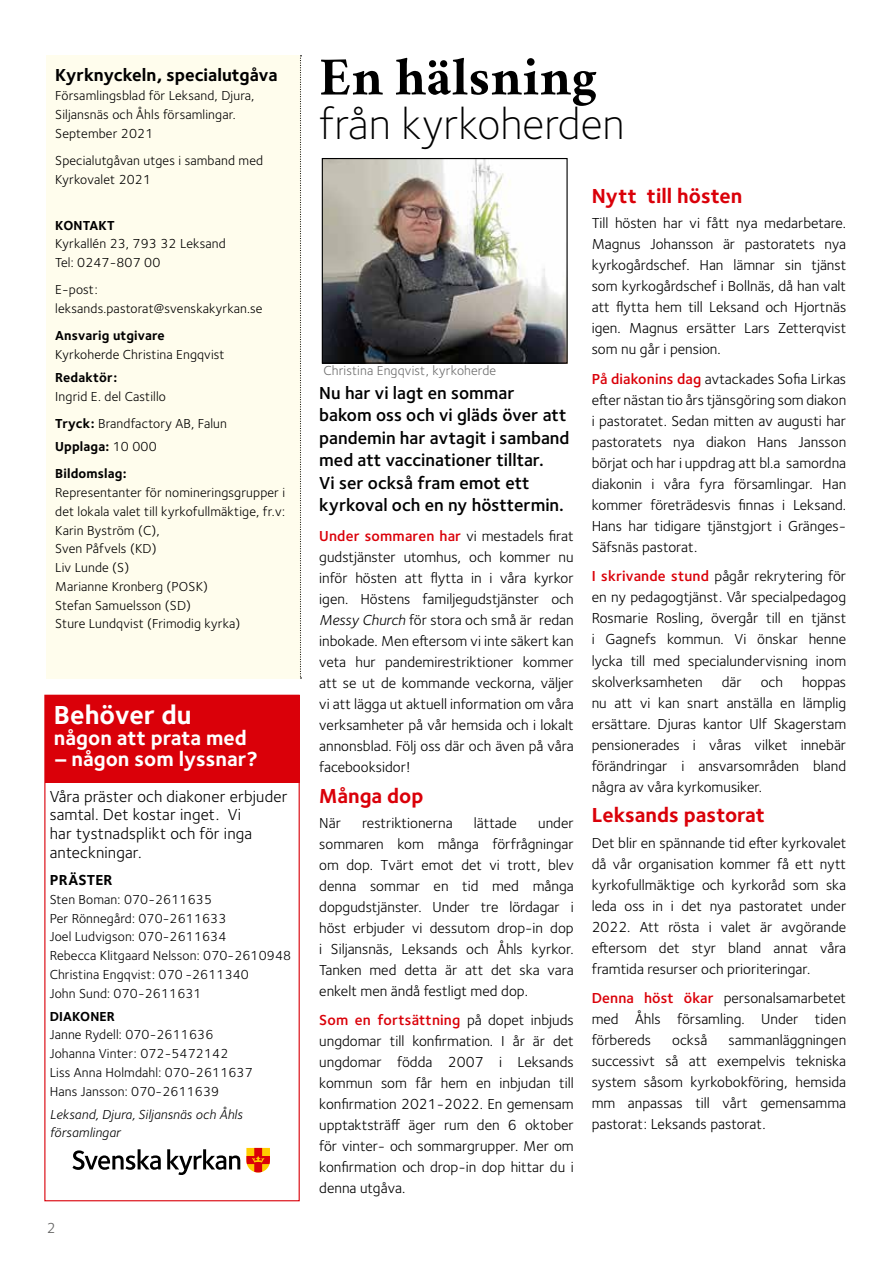
<style>
.page{position:relative;width:893px;height:1263px;background:#fff}
.page>*{position:absolute;margin:0;border:0;box-sizing:border-box;transform-origin:0 0}
.t1{font:700 54px "Crimson Svk 2.0";letter-spacing:.01em;color:#000}
.t2{font:300 45px "Foundry Sterling OT3";color:#000}
.t3{font:700 27px "Foundry Sterling OT3";color:#fff}
.t4{font:700 21px "Foundry Sterling OT3";color:#da0009}
.t5{font:700 21px "Foundry Sterling OT3";color:#fff}
.t6{font:600 18px/22.5px "Foundry Sterling OT3";color:#000}
.t7{font:700 18px "Foundry Sterling OT3";color:#000}
.t8{font:16.5px/18.8px "Foundry Sterling OT3";letter-spacing:.01em;color:#000}
.t9{font:15px/21px "Foundry Sterling OT3";color:#000;text-align:justify}
.t10{font:700 15px "Foundry Sterling OT3";letter-spacing:.01em;color:#000}
.t11{font:15px "Foundry Sterling OT3";color:#626261}
.t12{font:13.5px/18.8px "Foundry Sterling OT3";letter-spacing:.01em;color:#000}
.t13{font:700 13.5px/27.3px "Foundry Sterling OT3";letter-spacing:.01em;color:#000}
.t14{font:italic 13.5px/18.8px "Foundry Sterling OT3";letter-spacing:.01em;color:#000}
.t15{font:13.5px "Foundry Sterling OT3";letter-spacing:.01em;color:#6e6e6e}
.s1{font-weight:700}
.s2{font-weight:400}
.s3{font-weight:600;color:#da0009}
.s4{font-style:italic}
</style>
<div class="page">
<img style="left:324px;top:160px;width:242px;height:202px">
<div style="left:322px;top:158px;width:246px;height:206px;border:1px solid #000"></div>
<div style="left:47px;top:55px;width:254px;height:623px;background:#fffded"></div>
<svg style="left:300px;top:55px;width:1px;height:623px"></svg>
<div style="left:45px;top:695px;width:255px;height:87px;background:#da0009"></div>
<svg style="left:72px;top:1149px;width:89px;height:21px"></svg>
<svg style="left:167px;top:1149px;width:73px;height:25px"></svg>
<svg style="left:246px;top:1148px;width:24px;height:24px"></svg>
<p class="t7" style="left:55px;top:61px;width:224px">Kyrknyckeln, specialutgåva</p>
<p class="t12" style="left:55px;top:85px;width:201px">Församlingsblad för Leksand, Djura,<br>Siljansnäs och Åhls församlingar.<br>September 2021</p>
<p class="t12" style="left:55px;top:150px;width:209px">Specialutgåvan utges i samband med<br>Kyrkovalet 2021</p>
<p class="t13" style="left:55px;top:211px;width:61px">KONTAKT</p>
<p class="t12" style="left:55px;top:233px;width:172px">Kyrkallén 23, 793 32 Leksand<br>Tel: 0247-807 00</p>
<p class="t12" style="left:55px;top:279px;width:209px">E-post: leksands.pastorat@svenskakyrkan.se</p>
<p class="t13" style="left:55px;top:321px;width:111px">Ansvarig utgivare</p>
<p class="t12" style="left:55px;top:344px;width:171px">Kyrkoherde Christina Engqvist</p>
<p class="t13" style="left:55px;top:363px;width:63px">Redaktör:</p>
<p class="t12" style="left:55px;top:382px;width:173px;line-height:27.3px">Ingrid E. del Castillo<br><span class="s1">Tryck:</span> Brandfactory AB, Falun</p>
<p class="t13" style="left:55px;top:432px;width:103px">Upplaga: <span class="s2">10 000<br></span>Bildomslag:</p>
<p class="t12" style="left:55px;top:482px;width:231px">Representanter för nomineringsgrupper i det lokala valet till kyrkofullmäktige, fr.v:<br>Karin Byström (C),<br>Sven Påfvels (KD)<br>Liv Lunde (S)<br>Marianne Kronberg (POSK)<br>Stefan Samuelsson (SD)<br>Sture Lundqvist (Frimodig kyrka)</p>
<h3 class="t3" style="left:54px;top:693px;width:139px">Behöver du</h3>
<h3 class="t5" style="left:54px;top:721px;width:194px">någon att prata med</h3>
<h3 class="t5" style="left:54px;top:742px;width:205px">– någon som lyssnar?</h3>
<p class="t8" style="left:50px;top:785px;width:239px">Våra präster och diakoner erbjuder samtal. Det kostar inget. Vi<br>har tystnadsplikt och för inga anteckningar.</p>
<p class="t10" style="left:50px;top:868px;width:64px">PRÄSTER</p>
<p class="t12" style="left:50px;top:889px;width:243px">Sten Boman: 070-2611635<br>Per Rönnegård: 070-2611633<br>Joel Ludvigson: 070-2611634<br>Rebecca Klitgaard Nelsson: 070-2610948<br>Christina Engqvist: 070 -2611340<br>John Sund: 070-2611631</p>
<p class="t13" style="left:50px;top:1002px;width:67px">DIAKONER</p>
<p class="t12" style="left:50px;top:1024px;width:205px">Janne Rydell: 070-2611636<br>Johanna Vinter: 072-5472142<br>Liss Anna Holmdahl: 070-2611637<br>Hans Jansson: 070-2611639</p>
<p class="t14" style="left:50px;top:1104px;width:194px">Leksand, Djura, Siljansnäs och Åhls församlingar</p>
<p class="t11" style="left:47px;top:1217px;width:10px">2</p>
<h1 class="t1" style="left:319px;top:36px;width:279px">En hälsning</h1>
<h2 class="t2" style="left:319px;top:92px;width:307px">från kyrkoherden</h2>
<p class="t15" style="left:324px;top:360px;width:174px">Christina Engqvist, kyrkoherde</p>
<p class="t6" style="left:319px;top:380px;width:252px">Nu har vi lagt en sommar bakom oss och vi gläds över att pandemin har avtagit i samband med att vaccinationer tilltar.<br>Vi ser också fram emot ett kyrkoval och en ny hösttermin.</p>
<p class="t9" style="left:319px;top:524px;width:256px"><span class="s3">Under sommaren har</span> vi mestadels firat gudstjänster utomhus, och kommer nu inför hösten att flytta in i våra kyrkor igen. Höstens familjegudstjänster och <span class="s4">Messy Church</span> för stora och små är redan inbokade. Men eftersom vi inte säkert kan veta hur pandemirestriktioner kommer att se ut de kommande veckorna, väljer vi att lägga ut aktuell information om våra verksamheter på vår hemsida och i lokalt annonsblad. Följ oss där och även på våra facebooksidor!</p>
<h3 class="t4" style="left:319px;top:779px;width:106px">Många dop</h3>
<p class="t9" style="left:319px;top:811px;width:23px">När</p>
<p class="t9" style="left:362px;top:811px;width:92px">restriktionerna</p>
<p class="t9" style="left:474px;top:811px;width:45px">lättade</p>
<p class="t9" style="left:319px;top:811px;width:256px;text-indent:219px">under sommaren kom många förfrågningar om dop. Tvärt emot det vi trott, blev denna sommar en tid med många dopgudstjänster. Under tre lördagar i höst erbjuder vi dessutom drop-in dop i Siljansnäs, Leksands och Åhls kyrkor.<br>Tanken med detta är att det ska vara enkelt men ändå festligt med dop.</p>
<p class="t9" style="left:319px;top:1009px;width:256px"><span class="s3">Som en fortsättning</span> på dopet inbjuds ungdomar till konfirmation. I år är det ungdomar födda 2007 i Leksands kommun som får hem en inbjudan till konfirmation 2021-2022. En gemensam upptaktsträff äger rum den 6 oktober för vinter- och sommargrupper. Mer om konfirmation och drop-in dop hittar du i denna utgåva.</p>
<h3 class="t4" style="left:592px;top:179px;width:152px">Nytt till hösten</h3>
<p class="t9" style="left:592px;top:212px;width:256px">Till hösten har vi fått nya medarbetare.<br>Magnus Johansson är pastoratets nya kyrkogårdschef. Han lämnar sin tjänst som kyrkogårdschef i Bollnäs, då han valt att flytta hem till Leksand och Hjortnäs igen. Magnus ersätter Lars Zetterqvist som nu går i pension.</p>
<p class="t9" style="left:592px;top:367px;width:256px"><span class="s3">På diakonins dag</span> avtackades Sofia Lirkas efter nästan tio års tjänsgöring som diakon i pastoratet. Sedan mitten av augusti har pastoratets nya diakon Hans Jansson börjat och har i uppdrag att bl.a samordna diakonin i våra fyra församlingar. Han kommer företrädesvis finnas i Leksand.<br>Hans har tidigare tjänstgjort i Gränges-Säfsnäs pastorat.</p>
<p class="t9" style="left:592px;top:565px;width:256px"><span class="s3">I skrivande stund</span> pågår rekrytering för en ny pedagogtjänst. Vår specialpedagog Rosmarie Rosling, övergår till en tjänst i Gagnefs kommun. Vi önskar henne lycka till med specialundervisning inom skolverksamheten</p>
<p class="t9" style="left:592px;top:670px;width:256px;text-indent:210px">hoppas nu att vi kan snart anställa en lämplig ersättare. Djuras kantor Ulf Skagerstam pensionerades i våras vilket innebär förändringar i ansvarsområden bland några av våra kyrkomusiker.</p>
<h3 class="t4" style="left:592px;top:798px;width:175px">Leksands pastorat</h3>
<p class="t9" style="left:592px;top:831px;width:256px">Det blir en spännande tid efter kyrkovalet då vår organisation kommer få ett nytt kyrkofullmäktige och kyrkoråd som ska leda oss in i det nya pastoratet under 2022. Att rösta i valet är avgörande eftersom det styr bland annat våra framtida resurser och prioriteringar.</p>
<p class="t9" style="left:592px;top:986px;width:256px"><span class="s3">Denna höst ökar</span> personalsamarbetet med Åhls församling. Under tiden förbereds</p>
<p class="t9" style="left:722px;top:670px;width:21px">där</p>
<p class="t9" style="left:761px;top:670px;width:24px">och</p>
<p class="t9" style="left:672px;top:1028px;width:37px">också</p>
<p class="t9" style="left:592px;top:1028px;width:256px;text-indent:137px">sammanläggningen successivt så att exempelvis tekniska system såsom kyrkobokföring, hemsida mm anpassas till vårt gemensamma pastorat: Leksands pastorat.</p>
</div>
